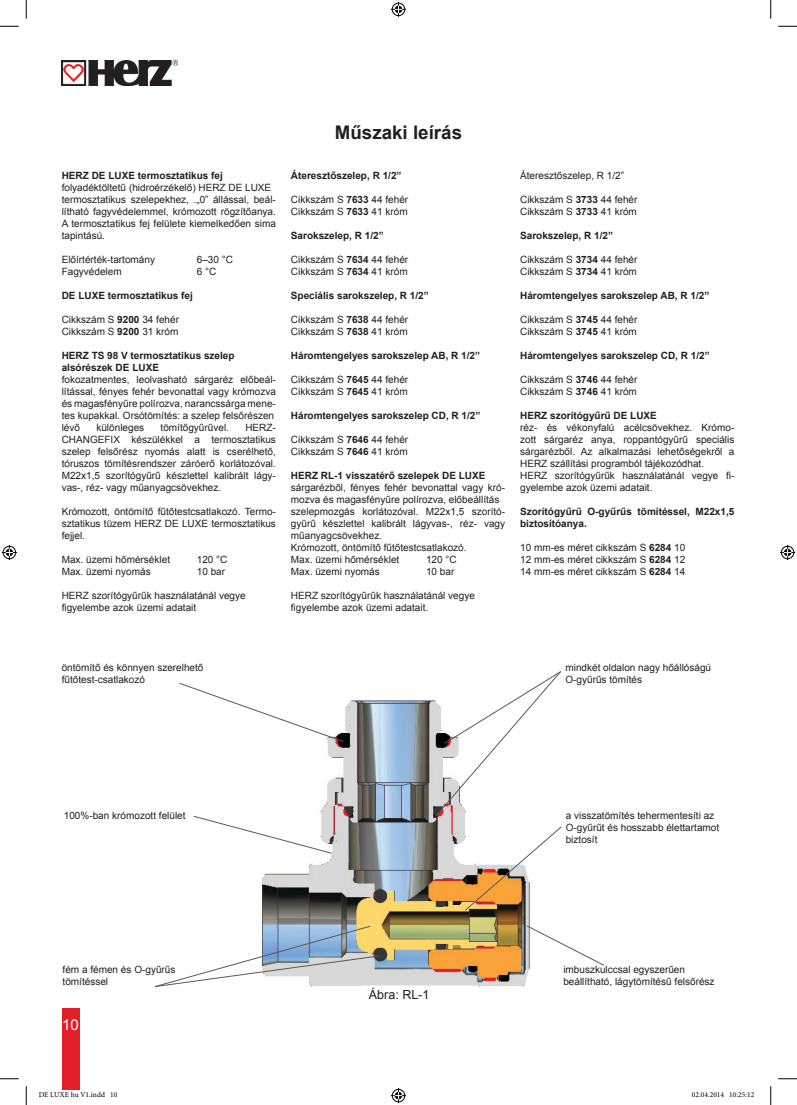
<style>
.page{position:relative;width:797px;height:1105px;background:#fff}
.page>*{position:absolute;margin:0;border:0;box-sizing:border-box;transform-origin:0 0}
.t1{font:700 18.75px "Arial";color:#231f20}
.t2{font:15px "Arial";color:#fff}
.t3{font:12.5px "Arial";color:#231f20}
.t4{font:10px/12px "Arial";color:#231f20}
.t5{font:700 10px/12px "Arial";color:#231f20}
.t6{font:7.5px "Minion Pro";color:#000}
.s1{font-weight:700}
</style>
<div class="page">
<div style="left:62px;top:1008px;width:17px;height:81px;background:#e21e26"></div>
<img style="left:62px;top:61px;width:116px;height:24px">
<img style="left:262px;top:700px;width:268px;height:287px">
<svg style="left:179px;top:683px;width:165px;height:60px"></svg>
<svg style="left:155px;top:925px;width:225px;height:62px"></svg>
<svg style="left:434px;top:671px;width:127px;height:147px"></svg>
<svg style="left:464px;top:825px;width:98px;height:87px"></svg>
<svg style="left:526px;top:925px;width:78px;height:41px"></svg>
<svg style="left:193px;top:815px;width:140px;height:39px"></svg>
<svg style="left:0;top:25px;width:19px;height:2px"></svg>
<svg style="left:778px;top:25px;width:19px;height:2px"></svg>
<svg style="left:0;top:1078px;width:19px;height:1px"></svg>
<svg style="left:778px;top:1078px;width:19px;height:1px"></svg>
<svg style="left:25px;top:0;width:2px;height:19px"></svg>
<svg style="left:25px;top:1086px;width:2px;height:19px"></svg>
<svg style="left:770px;top:0;width:1px;height:19px"></svg>
<svg style="left:770px;top:1086px;width:1px;height:19px"></svg>
<svg style="left:391px;top:2px;width:15px;height:15px"></svg>
<svg style="left:391px;top:1088px;width:15px;height:15px"></svg>
<svg style="left:2px;top:545px;width:15px;height:15px"></svg>
<svg style="left:780px;top:545px;width:15px;height:15px"></svg>
<p class="t5" style="left:62px;top:169px;width:163px">HERZ DE LUXE termosztatikus fej</p>
<p class="t4" style="left:62px;top:181px;width:216px">folyadéktöltetű (hidroérzékelő) HERZ DE LUXE termosztatikus szelepekhez, .„0” állással, beál&shy;lítható fagyvédelemmel, krómozott rögzítőanya.<br>A termosztatikus fej felülete kiemelkedően sima tapintású.</p>
<p class="t4" style="left:62px;top:253px;width:95px">Előírtérték-tartomány</p>
<p class="t4" style="left:197px;top:253px;width:38px">6–30 °C</p>
<p class="t4" style="left:62px;top:265px;width:62px">Fagyvédelem</p>
<p class="t4" style="left:197px;top:265px;width:21px">6 °C</p>
<p class="t5" style="left:62px;top:289px;width:133px">DE LUXE termosztatikus fej</p>
<p class="t4" style="left:62px;top:313px;width:119px">Cikkszám S <span class="s1">9200</span> 34 fehér<br>Cikkszám S <span class="s1">9200</span> 31 króm</p>
<p class="t5" style="left:62px;top:349px;width:174px">HERZ TS 98 V termosztatikus szelep alsórészek DE LUXE</p>
<p class="t4" style="left:62px;top:373px;width:216px">fokozatmentes, leolvasható sárgaréz előbeál&shy;lítással, fényes fehér bevonattal vagy krómozva és magasfényűre polírozva, narancssárga mene&shy;tes kupakkal. Orsótömítés: a szelep felsőrészen lévő</p>
<p class="t4" style="left:96px;top:421px;width:49px">különleges</p>
<p class="t4" style="left:161px;top:421px;width:70px">tömítőgyűrűvel.</p>
<p class="t4" style="left:62px;top:421px;width:216px;text-align:justify;text-indent:184px">HERZ-CHANGEFIX készülékkel a termosztatikus szelep felsőrész nyomás alatt is cserélhető, tóruszos tömítésrendszer záróerő korlátozóval.<br>M22x1,5 szorítógyűrű készlettel kalibrált lágy&shy;vas-, réz- vagy műanyagcsövekhez.</p>
<p class="t4" style="left:62px;top:505px;width:216px;text-align:justify">Krómozott, öntömítő fűtőtestcsatlakozó. Termo&shy;sztatikus tüzem HERZ DE LUXE termosztatikus fejjel.</p>
<p class="t4" style="left:62px;top:553px;width:110px">Max. üzemi hőmérséklet</p>
<p class="t4" style="left:197px;top:553px;width:32px">120 °C</p>
<p class="t4" style="left:62px;top:565px;width:90px">Max. üzemi nyomás</p>
<p class="t4" style="left:197px;top:565px;width:30px">10 bar</p>
<p class="t4" style="left:62px;top:589px;width:185px">HERZ szorítógyűrűk használatánál vegye figyelembe azok üzemi adatait</p>
<h1 class="t1" style="left:335px;top:120px;width:129px">Műszaki leírás</h1>
<p class="t5" style="left:291px;top:169px;width:112px">Áteresztőszelep, R 1/2”</p>
<p class="t4" style="left:291px;top:193px;width:119px">Cikkszám S <span class="s1">7633</span> 44 fehér<br>Cikkszám S <span class="s1">7633</span> 41 króm</p>
<p class="t5" style="left:291px;top:229px;width:94px">Sarokszelep, R 1/2”</p>
<p class="t4" style="left:291px;top:253px;width:119px">Cikkszám S <span class="s1">7634</span> 44 fehér<br>Cikkszám S <span class="s1">7634</span> 41 króm</p>
<p class="t5" style="left:291px;top:289px;width:139px">Speciális sarokszelep, R 1/2”</p>
<p class="t4" style="left:291px;top:313px;width:119px">Cikkszám S <span class="s1">7638</span> 44 fehér<br>Cikkszám S <span class="s1">7638</span> 41 króm</p>
<p class="t5" style="left:291px;top:349px;width:191px">Háromtengelyes sarokszelep AB, R 1/2”</p>
<p class="t4" style="left:291px;top:373px;width:119px">Cikkszám S <span class="s1">7645</span> 44 fehér<br>Cikkszám S <span class="s1">7645</span> 41 króm</p>
<p class="t5" style="left:291px;top:409px;width:191px">Háromtengelyes sarokszelep CD, R 1/2”</p>
<p class="t4" style="left:291px;top:433px;width:119px">Cikkszám S <span class="s1">7646</span> 44 fehér<br>Cikkszám S <span class="s1">7646</span> 41 króm</p>
<p class="t5" style="left:291px;top:469px;width:196px">HERZ RL-1 visszatérő szelepek DE LUXE</p>
<p class="t4" style="left:291px;top:481px;width:216px">sárgarézből, fényes fehér bevonattal vagy kró&shy;mozva és magasfényűre polírozva, előbeállítás szelepmozgás korlátozóval. M22x1,5 szorító&shy;gyűrű készlettel kalibrált lágyvas-, réz- vagy műanyagcsövekhez.<br>Krómozott, öntömítő fűtőtestcsatlakozó.<br>Max. üzemi hőmérséklet</p>
<p class="t4" style="left:426px;top:553px;width:32px">120 °C</p>
<p class="t4" style="left:291px;top:565px;width:90px">Max. üzemi nyomás</p>
<p class="t4" style="left:426px;top:565px;width:30px">10 bar</p>
<p class="t4" style="left:291px;top:589px;width:185px">HERZ szorítógyűrűk használatánál vegye figyelembe azok üzemi adatait.</p>
<p class="t4" style="left:520px;top:169px;width:105px">Áteresztőszelep, R 1/2”</p>
<p class="t4" style="left:520px;top:193px;width:119px">Cikkszám S <span class="s1">3733</span> 44 fehér<br>Cikkszám S <span class="s1">3733</span> 41 króm</p>
<p class="t5" style="left:520px;top:229px;width:94px">Sarokszelep, R 1/2”</p>
<p class="t4" style="left:520px;top:253px;width:119px">Cikkszám S <span class="s1">3734</span> 44 fehér<br>Cikkszám S <span class="s1">3734</span> 41 króm</p>
<p class="t5" style="left:520px;top:289px;width:191px">Háromtengelyes sarokszelep AB, R 1/2”</p>
<p class="t4" style="left:520px;top:313px;width:119px">Cikkszám S <span class="s1">3745</span> 44 fehér<br>Cikkszám S <span class="s1">3745</span> 41 króm</p>
<p class="t5" style="left:520px;top:349px;width:191px">Háromtengelyes sarokszelep CD, R 1/2”</p>
<p class="t4" style="left:520px;top:373px;width:119px">Cikkszám S <span class="s1">3746</span> 44 fehér<br>Cikkszám S <span class="s1">3746</span> 41 króm</p>
<p class="t5" style="left:520px;top:409px;width:138px">HERZ szorítógyűrű DE LUXE</p>
<p class="t4" style="left:520px;top:421px;width:216px">réz- és vékonyfalú acélcsövekhez. Krómo&shy;zott sárgaréz anya, roppantógyűrű speciális sárgarézből. Az alkalmazási lehetőségekről a HERZ szállítási programból tájékozódhat.<br>HERZ szorítógyűrűk használatánál vegye fi&shy;gyelembe azok üzemi adatait.</p>
<p class="t5" style="left:520px;top:505px;width:216px">Szorítógyűrű O-gyűrűs tömítéssel, M22x1,5 biztosítóanya.</p>
<p class="t4" style="left:520px;top:541px;width:167px;text-align:justify">10 mm-es méret cikkszám S <span class="s1">6284</span> 10<br>12 mm-es méret cikkszám S <span class="s1">6284</span> 12<br>14 mm-es méret cikkszám S <span class="s1">6284</span> 14</p>
<p class="t4" style="left:62px;top:662px;width:143px">öntömítő és könnyen szerelhető fűtőtest-csatlakozó</p>
<p class="t4" style="left:565px;top:662px;width:147px">mindkét oldalon nagy hőállóságú<br>O-gyűrűs tömítés</p>
<p class="t4" style="left:64px;top:810px;width:123px">100%-ban krómozott felület</p>
<p class="t4" style="left:63px;top:963px;width:114px">fém a fémen és O-gyűrűs tömítéssel</p>
<h2 class="t2" style="left:62px;top:1015px;width:18px">10</h2>
<p class="t3" style="left:369px;top:986px;width:62px">Ábra: RL-1</p>
<p class="t4" style="left:565px;top:809px;width:155px">a visszatömítés tehermentesíti az<br>O-gyűrűt és hosszabb élettartamot biztosít</p>
<p class="t4" style="left:563px;top:963px;width:153px">imbuszkulccsal egyszerűen beállítható, lágytömítésű felsőrész</p>
<p class="t6" style="left:39px;top:1090px;width:80px">DE LUXE hu V1.indd 10</p>
<p class="t6" style="left:692px;top:1090px;width:64px">02.04.2014 10:25:12</p>
</div>
